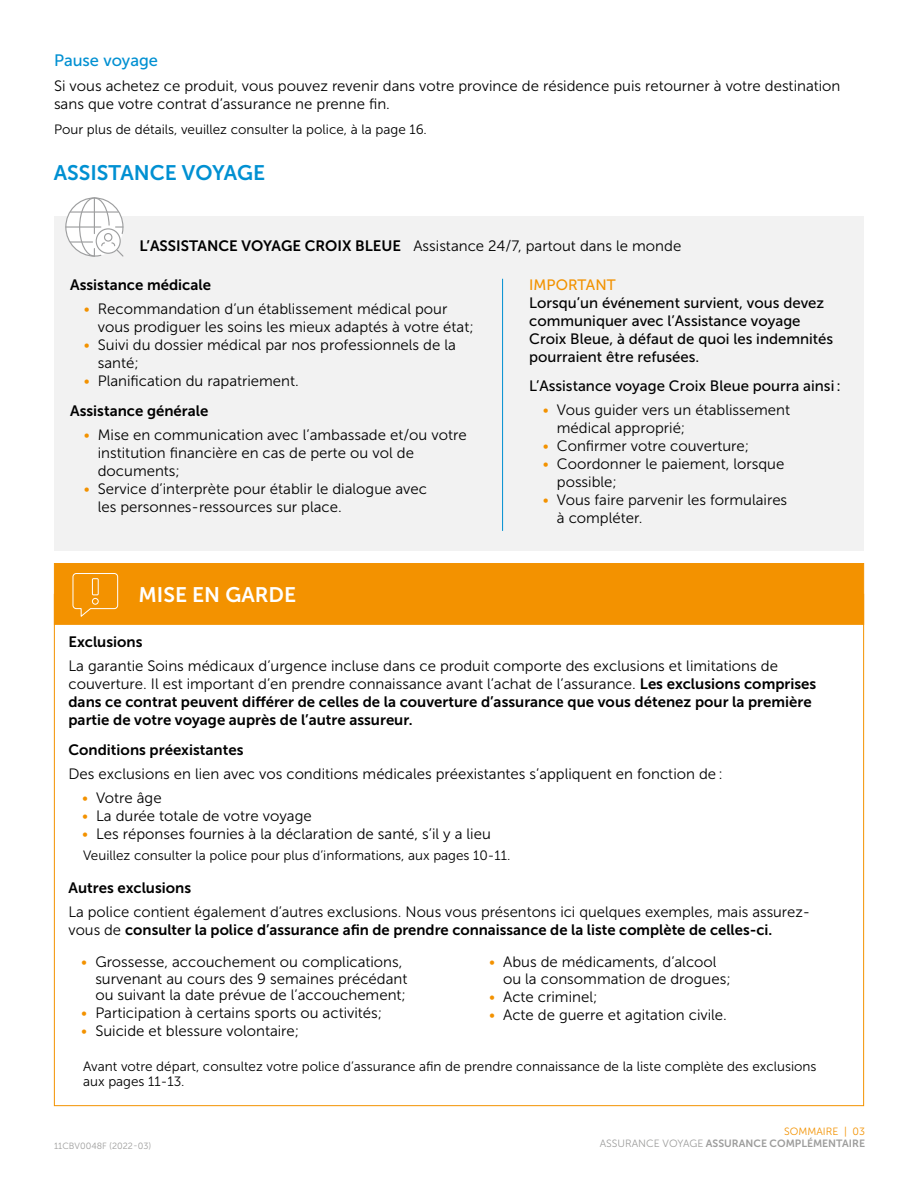
<style>
.page{position:relative;width:918px;height:1188px;background:#fff}
.page>*{position:absolute;margin:0;border:0;box-sizing:border-box;transform-origin:0 0}
.t1{font:21px "Museo Sans 700";color:#0090d2}
.t2{font:21px "Museo Sans 700";color:#fff}
.t3{font:16.5px "Museo Sans 500";color:#0090d2}
.t4{font:15px/18px "Museo Sans 300";color:#000}
.t5{font:15px/18px "Museo Sans 700";color:#000}
.t6{font:15px/18px "Museo Sans 500";color:#000}
.t7{font:15px "Museo Sans 500";color:#f39200}
.t8{font:13.5px/15px "Museo Sans 300";color:#000}
.t9{font:10.5px "Museo Sans 700";color:#9d9d9c}
.t10{font:10.5px "Museo Sans 300";color:#f39200}
.t11{font:9px "Museo Sans 300";color:#9d9d9c}
.s1{font-family:"Museo Sans 700"}
.s2{color:#f39200}
.s3{font-family:"Museo Sans 300"}
</style>
<div class="page">
<div style="left:54px;top:216px;width:810px;height:335px;background:#f2f2f2"></div>
<svg style="left:65px;top:197px;width:59px;height:60px"></svg>
<hr style="left:502px;top:279px;width:1px;height:252px;background:#0090d2">
<div style="left:54px;top:563px;width:810px;height:62px;background:#f39200;border:1px solid #f39200"></div>
<svg style="left:72px;top:573px;width:47px;height:44px"></svg>
<div style="left:92px;top:598px;width:7px;height:7px;border:1px solid #fff;border-radius:50%"></div>
<div style="left:92px;top:578px;width:7px;height:17px;border:1px solid #fff"></div>
<p class="t3" style="left:54px;top:52px;width:106px">Pause voyage</p>
<p class="t4" style="left:54px;top:77px;width:788px">Si vous achetez ce produit, vous pouvez revenir dans votre province de résidence puis retourner à votre destination sans que votre contrat d’assurance ne prenne fin.</p>
<p class="t8" style="left:54px;top:122px;width:374px">Pour plus de détails, veuillez consulter la police, à la page 16.</p>
<h1 class="t1" style="left:54px;top:161px;width:213px">ASSISTANCE VOYAGE</h1>
<p class="t4" style="left:140px;top:237px;width:543px"><span class="s1">L’ASSISTANCE VOYAGE CROIX BLEUE</span> Assistance 24/7, partout dans le monde</p>
<p class="t5" style="left:70px;top:276px;width:142px">Assistance médicale</p>
<p class="t4" style="left:98px;top:300px;width:377px;text-indent:-14px"><span class="s2">•</span> Recommandation d’un établissement médical pour vous prodiguer les soins les mieux adaptés à votre état;</p>
<p class="t4" style="left:98px;top:336px;width:360px;text-indent:-14px"><span class="s2">•</span> Suivi du dossier médical par nos professionnels de la santé;</p>
<p class="t4" style="left:84px;top:372px;width:217px"><span class="s2">•</span> Planification du rapatriement.</p>
<p class="t5" style="left:70px;top:402px;width:140px">Assistance générale</p>
<p class="t4" style="left:98px;top:426px;width:370px;text-indent:-14px"><span class="s2">•</span> Mise en communication avec l’ambassade et/ou votre institution financière en cas de perte ou vol de documents;</p>
<p class="t4" style="left:98px;top:480px;width:331px;text-indent:-14px"><span class="s2">•</span> Service d’interprète pour établir le dialogue avec les personnes-ressources sur place.</p>
<h1 class="t2" style="left:139px;top:583px;width:159px">MISE EN GARDE</h1>
<p class="t7" style="left:529px;top:277px;width:88px">IMPORTANT</p>
<p class="t6" style="left:529px;top:294px;width:306px">Lorsqu’un événement survient, vous devez communiquer avec l’Assistance voyage Croix Bleue, à défaut de quoi les indemnités pourraient être refusées.</p>
<p class="t6" style="left:529px;top:376px;width:313px">L’Assistance voyage Croix Bleue pourra ainsi :</p>
<p class="t4" style="left:557px;top:400px;width:235px;text-indent:-14px"><span class="s2">•</span> Vous guider vers un établissement médical approprié;</p>
<p class="t4" style="left:543px;top:436px;width:208px"><span class="s2">•</span> Confirmer votre couverture;</p>
<p class="t4" style="left:557px;top:454px;width:229px;text-indent:-14px"><span class="s2">•</span> Coordonner le paiement, lorsque possible;</p>
<p class="t4" style="left:557px;top:490px;width:232px;text-indent:-14px"><span class="s2">•</span> Vous faire parvenir les formulaires à compléter.</p>
<p class="t5" style="left:68px;top:633px;width:76px">Exclusions</p>
<p class="t4" style="left:68px;top:657px;width:749px">La garantie Soins médicaux d’urgence incluse dans ce produit comporte des exclusions et limitations de couverture. Il est important d’en prendre connaissance avant l’achat de l’assurance. <span class="s1">Les exclusions comprises</span></p>
<p class="t5" style="left:68px;top:693px;width:745px">dans ce contrat peuvent différer de celles de la couverture d’assurance que vous détenez pour la première partie de votre voyage auprès de l’autre assureur.</p>
<p class="t5" style="left:68px;top:741px;width:177px">Conditions préexistantes</p>
<p class="t4" style="left:68px;top:765px;width:656px">Des exclusions en lien avec vos conditions médicales préexistantes s’appliquent en fonction de :</p>
<p class="t4" style="left:82px;top:789px;width:81px"><span class="s2">•</span> Votre âge</p>
<p class="t4" style="left:82px;top:807px;width:231px"><span class="s2">•</span> La durée totale de votre voyage</p>
<p class="t4" style="left:82px;top:825px;width:410px"><span class="s2">•</span> Les réponses fournies à la déclaration de santé, s’il y a lieu</p>
<p class="t8" style="left:83px;top:848px;width:429px">Veuillez consulter la police pour plus d’informations, aux pages 10-11.</p>
<p class="t5" style="left:68px;top:879px;width:124px">Autres exclusions</p>
<p class="t4" style="left:68px;top:903px;width:743px">La police contient également d’autres exclusions. Nous vous présentons ici quelques exemples, mais assurez-</p>
<p class="t5" style="left:68px;top:921px;width:705px"><span class="s3">vous de</span> consulter la police d’assurance afin de prendre connaissance de la liste complète de celles-ci.</p>
<p class="t4" style="left:95px;top:954px;width:314px;line-height:16.5px;text-indent:-14px"><span class="s2">•</span> Grossesse, accouchement ou complications, survenant au cours des 9 semaines précédant ou suivant la date prévue de l’accouchement;</p>
<p class="t4" style="left:81px;top:1004px;width:303px"><span class="s2">•</span> Participation à certains sports ou activités;</p>
<p class="t4" style="left:81px;top:1022px;width:219px"><span class="s2">•</span> Suicide et blessure volontaire;</p>
<p class="t4" style="left:503px;top:954px;width:229px;line-height:16.5px;text-indent:-14px"><span class="s2">•</span> Abus de médicaments, d’alcool ou la consommation de drogues;</p>
<p class="t4" style="left:489px;top:988px;width:110px"><span class="s2">•</span> Acte criminel;</p>
<p class="t4" style="left:489px;top:1006px;width:239px"><span class="s2">•</span> Acte de guerre et agitation civile.</p>
<p class="t8" style="left:83px;top:1059px;width:735px">Avant votre départ, consultez votre police d’assurance afin de prendre connaissance de la liste complète des exclusions aux pages 11-13.</p>
<p class="t11" style="left:54px;top:1141px;width:99px">11CBV0048F (2022-03)</p>
<p class="t10" style="left:784px;top:1126px;width:82px">SOMMAIRE | 03</p>
<p class="t9" style="left:600px;top:1138px;width:267px"><span class="s3">ASSURANCE VOYAGE</span> ASSURANCE COMPLÉMENTAIRE</p>
</div>
